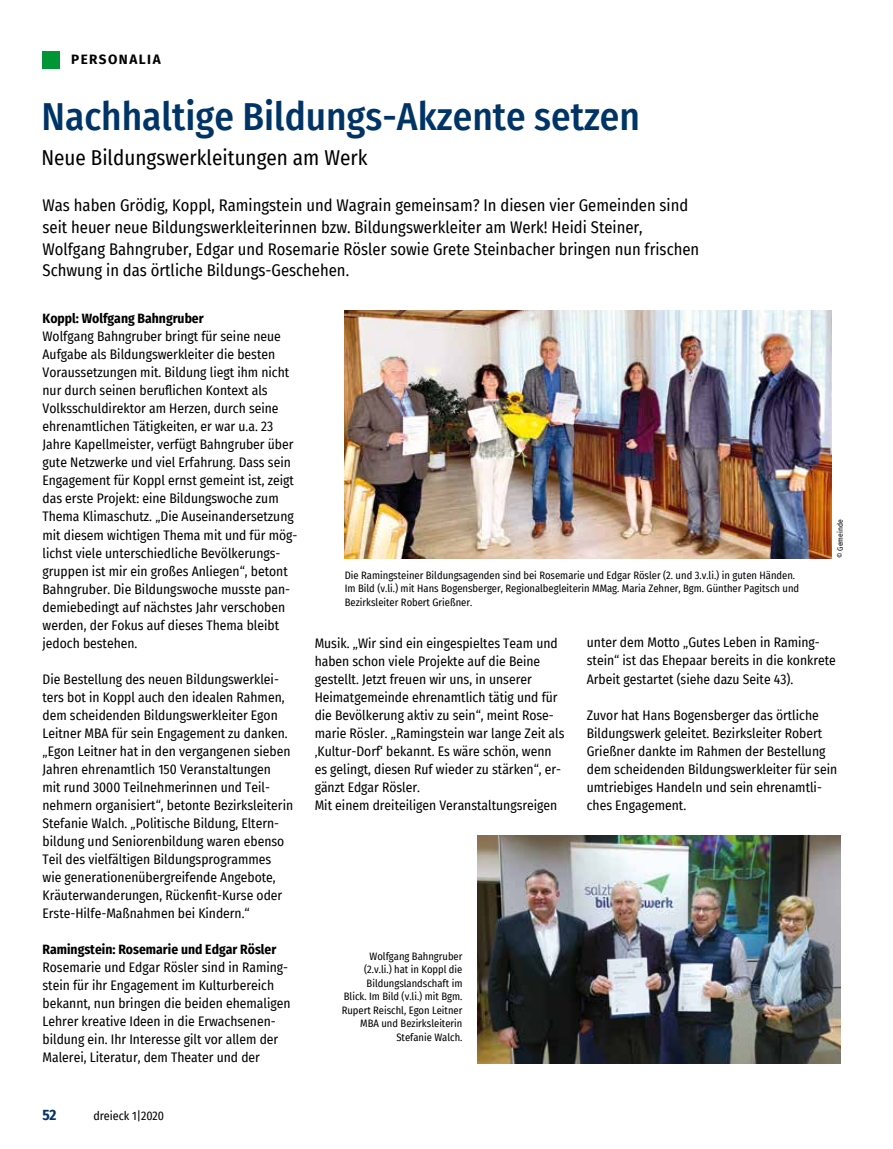
<style>
.page{position:relative;width:893px;height:1149px;background:#fff}
.page>*{position:absolute;margin:0;border:0;box-sizing:border-box;transform-origin:0 0}
.t1{font:500 39px "Fira Sans Condensed";color:#003466}
.t2{font:21px "Fira Sans Condensed";color:#000}
.t3{font:16.5px/21.8px "Fira Sans Condensed";color:#000}
.t4{font:700 15px "Fira Sans Condensed";color:#003466}
.t5{font:13.5px/18px "Fira Sans Condensed";color:#000}
.t6{font:700 13.5px "Fira Sans Condensed";color:#000}
.t7{font:700 13.5px "Fira Sans";letter-spacing:.11em;color:#000}
.t8{font:12px "Fira Sans Condensed";color:#000}
.t9{font:10.5px/13.5px "Fira Sans Condensed";color:#000;text-align:right}
.t10{font:7.5px "Fira Sans Condensed";color:#000}
</style>
<div class="page">
<div style="left:43px;top:51px;width:17px;height:17px;background:#009636"></div>
<img style="left:477px;top:835px;width:364px;height:228px">
<img style="left:345px;top:310px;width:486px;height:248px">
<p class="t7" style="left:71px;top:48px;width:91px">PERSONALIA</p>
<h1 class="t1" style="left:41px;top:85px;width:600px">Nachhaltige Bildungs-Akzente setzen</h1>
<h2 class="t2" style="left:41px;top:141px;width:328px">Neue Bildungswerkleitungen am Werk</h2>
<p class="t3" style="left:43px;top:194px;width:658px">Was haben Grödig, Koppl, Ramingstein und Wagrain gemeinsam? In diesen vier Gemeinden sind seit heuer neue Bildungswerkleiterinnen bzw. Bildungswerkleiter am Werk! Heidi Steiner, Wolfgang Bahngruber, Edgar und Rosemarie Rösler sowie Grete Steinbacher bringen nun frischen Schwung in das örtliche Bildungs-Geschehen.</p>
<p class="t6" style="left:43px;top:307px;width:163px">Koppl: Wolfgang Bahngruber</p>
<p class="t5" style="left:43px;top:327px;width:256px">Wolfgang Bahngruber bringt für seine neue Aufgabe als Bildungswerkleiter die besten Voraussetzungen mit. Bildung liegt ihm nicht nur durch seinen beruflichen Kontext als Volksschuldirektor am Herzen, durch seine ehrenamtlichen Tätigkeiten, er war u.a. 23<br>Jahre Kapellmeister, verfügt Bahngruber über gute Netzwerke und viel Erfahrung. Dass sein Engagement für Koppl ernst gemeint ist, zeigt das erste Projekt: eine Bildungswoche zum Thema Klimaschutz. „Die Auseinandersetzung mit diesem wichtigen Thema mit und für mög&shy;lichst viele unterschiedliche Bevölkerungs&shy;gruppen ist mir ein großes Anliegen“, betont Bahngruber. Die Bildungswoche musste pan&shy;demiebedingt auf nächstes Jahr verschoben werden, der Fokus auf dieses Thema bleibt jedoch bestehen.</p>
<p class="t5" style="left:43px;top:669px;width:252px">Die Bestellung des neuen Bildungswerklei&shy;ters bot in Koppl auch den idealen Rahmen, dem scheidenden Bildungswerkleiter Egon Leitner MBA für sein Engagement zu danken. „Egon Leitner hat in den vergangenen sieben Jahren ehrenamtlich 150 Veranstaltungen<br>mit rund 3000 Teilnehmerinnen und Teil&shy;nehmern organisiert“, betonte Bezirksleiterin Stefanie Walch. „Politische Bildung, Eltern&shy;bildung und Seniorenbildung waren ebenso Teil des vielfältigen Bildungsprogrammes wie generationenübergreifende Angebote, Kräuterwanderungen, Rückenfit-Kurse oder Erste-Hilfe-Maßnahmen bei Kindern.“</p>
<p class="t6" style="left:43px;top:937px;width:235px">Ramingstein: Rosemarie und Edgar Rösler</p>
<p class="t5" style="left:43px;top:957px;width:250px">Rosemarie und Edgar Rösler sind in Raming&shy;stein für ihr Engagement im Kulturbereich bekannt, nun bringen die beiden ehemaligen Lehrer kreative Ideen in die Erwachsenen&shy;bildung ein. Ihr Interesse gilt vor allem der Malerei, Literatur, dem Theater und der</p>
<p class="t9" style="left:345px;top:567px;width:456px;text-align:left">Die Ramingsteiner Bildungsagenden sind bei Rosemarie und Edgar Rösler (2. und 3.v.li.) in guten Händen.<br>Im Bild (v.li.) mit Hans Bogensberger, Regionalbegleiterin MMag. Maria Zehner, Bgm. Günther Pagitsch und<br>Bezirksleiter Robert Grießner.</p>
<p class="t10" style="left:835px;top:558px;width:40px;rotate:-90deg">© Gemeinde</p>
<p class="t5" style="left:315px;top:633px;width:251px">Musik. „Wir sind ein eingespieltes Team und haben schon viele Projekte auf die Beine gestellt. Jetzt freuen wir uns, in unserer Heimatgemeinde ehrenamtlich tätig und für die Bevölkerung aktiv zu sein“, meint Rose&shy;marie Rösler. „Ramingstein war lange Zeit als ‚Kultur-Dorf‘ bekannt. Es wäre schön, wenn es gelingt, diesen Ruf wieder zu stärken“, er&shy;gänzt Edgar Rösler.<br>Mit einem dreiteiligen Veranstaltungsreigen</p>
<p class="t5" style="left:587px;top:633px;width:251px">unter dem Motto „Gutes Leben in Raming&shy;stein“ ist das Ehepaar bereits in die konkrete<br>Arbeit gestartet (siehe dazu Seite 43).</p>
<p class="t5" style="left:587px;top:705px;width:252px">Zuvor hat Hans Bogensberger das örtliche Bildungswerk geleitet. Bezirksleiter Robert Grießner dankte im Rahmen der Bestellung dem scheidenden Bildungswerkleiter für sein umtriebiges Handeln und sein ehrenamtli&shy;ches Engagement.</p>
<p class="t9" style="left:342px;top:948px;width:122px">Wolfgang Bahngruber (2.v.li.) hat in Koppl die<br>Bildungslandschaft im<br>Blick. Im Bild (v.li.) mit Bgm.<br>Rupert Reischl, Egon Leitner<br>MBA und Bezirksleiterin<br>Stefanie Walch.</p>
<p class="t4" style="left:43px;top:1102px;width:16px">52</p>
<p class="t8" style="left:94px;top:1106px;width:72px">dreieck 1|2020</p>
</div>
